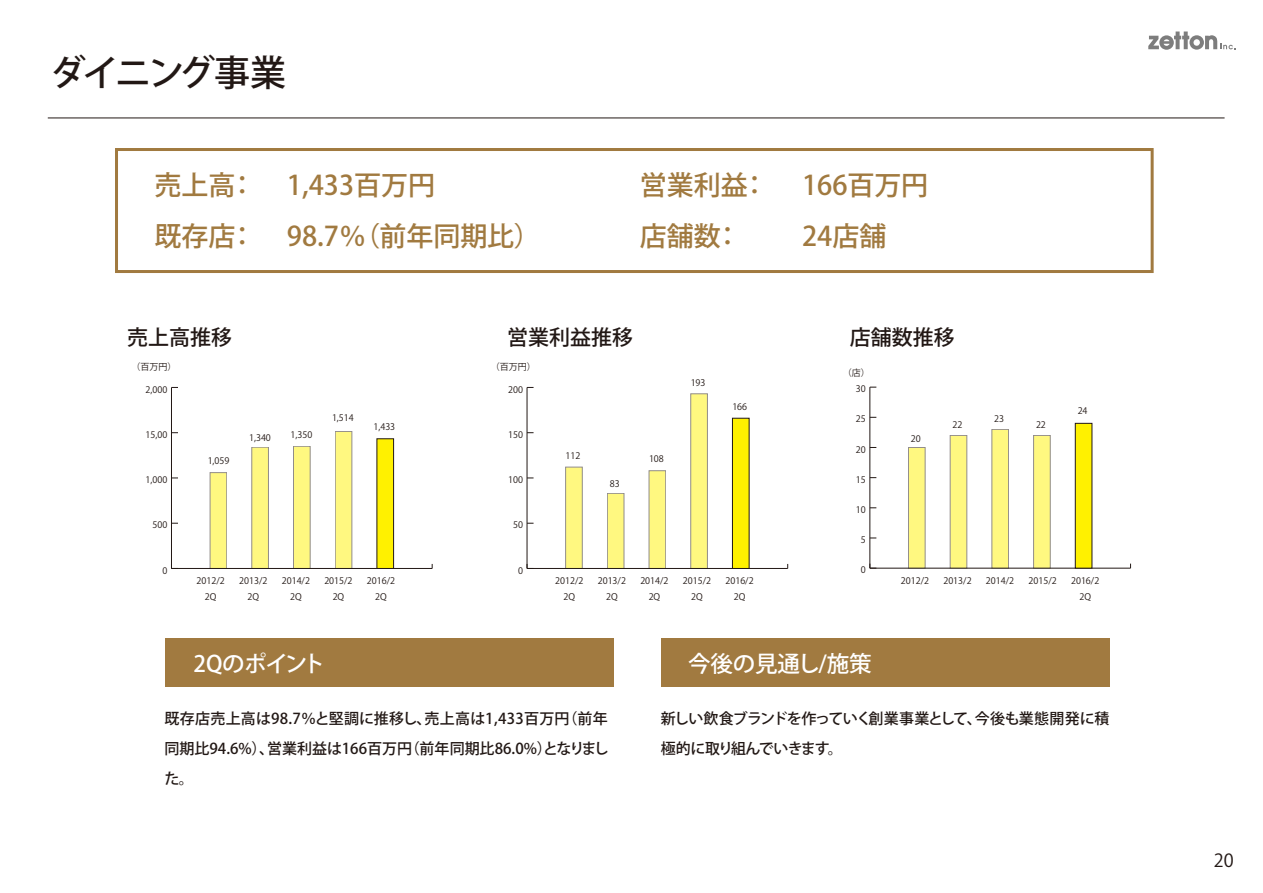
<style>
.page{position:relative;width:1263px;height:893px;background:#fff}
.page>*{position:absolute;margin:0;border:0;box-sizing:border-box;transform-origin:0 0}
.t1{font:500 36px "Koz Go Pro";letter-spacing:-.09em;color:#221815}
.t2{font:500 27px "Koz Go Pro";color:#a17a40}
.t3{font:500 22.5px "Koz Go Pro";letter-spacing:-.01em;color:#fff}
.t4{font:500 22.5px "Koz Go Pro";letter-spacing:-.04em;color:#fff}
.t5{font:500 21px "Koz Go Pro";color:#221815}
.t6{font:18px "Koz Go Pro";color:#221815}
.t7{font:500 15px/30px "Koz Go Pro";letter-spacing:-.005em;color:#221815;text-align:justify}
.t8{font:500 15px/30px "Koz Go Pro";letter-spacing:-.05em;color:#221815}
.t9{font:9px/15.8px "Koz Go Pr 6 N";color:#221815;text-align:center}
</style>
<div class="page">
<div style="left:661px;top:638px;width:449px;height:49px;background:#a17a40"></div>
<div style="left:165px;top:638px;width:448px;height:49px;background:#a17a40"></div>
<div style="left:115px;top:148px;width:1039px;height:125px;background:#fff;border:3px solid #a17a40"></div>
<svg style="left:1148px;top:32px;width:88px;height:18px"></svg>
<hr style="left:48px;top:118px;width:1176px;height:1px;background:#221815">
<hr style="left:171px;top:568px;width:261px;height:1px;background:#221815">
<hr style="left:171px;top:387px;width:1px;height:181px;background:#221815">
<div style="left:377px;top:439px;width:17px;height:130px;background:#fff100;border:1px solid #221815"></div>
<div style="left:335px;top:431px;width:17px;height:138px;background:#fff880"></div>
<div style="left:293px;top:446px;width:17px;height:123px;background:#fff880"></div>
<div style="left:252px;top:447px;width:17px;height:122px;background:#fff880"></div>
<div style="left:210px;top:472px;width:17px;height:97px;background:#fff880"></div>
<hr style="left:527px;top:568px;width:261px;height:1px;background:#221815">
<hr style="left:527px;top:387px;width:1px;height:181px;background:#221815">
<div style="left:732px;top:418px;width:17px;height:151px;background:#fff100;border:1px solid #221815"></div>
<div style="left:690px;top:394px;width:18px;height:175px;background:linear-gradient(to bottom,#fef780,#fef780)"></div>
<div style="left:649px;top:470px;width:17px;height:99px;background:#fff880"></div>
<div style="left:607px;top:493px;width:17px;height:76px;background:#fff880"></div>
<div style="left:565px;top:467px;width:17px;height:102px;background:linear-gradient(to bottom,#fff880,#fef780)"></div>
<hr style="left:870px;top:568px;width:260px;height:1px;background:#221815">
<hr style="left:870px;top:387px;width:1px;height:181px;background:#221815">
<svg style="left:870px;top:564px;width:6px;height:5px"></svg>
<div style="left:1075px;top:423px;width:17px;height:145px;background:#fff100;border:1px solid #221815"></div>
<div style="left:1033px;top:435px;width:17px;height:133px;background:#fff880"></div>
<div style="left:992px;top:429px;width:17px;height:139px;background:#fff880"></div>
<div style="left:950px;top:435px;width:17px;height:133px;background:#fff880"></div>
<div style="left:908px;top:447px;width:17px;height:121px;background:#fff880"></div>
<h1 class="t1" style="left:50px;top:50px;width:238px">ダイニング事業</h1>
<h2 class="t2" style="left:154px;top:168px;width:103px">売上高：</h2>
<h2 class="t2" style="left:640px;top:168px;width:130px">営業利益：</h2>
<h2 class="t2" style="left:154px;top:219px;width:103px">既存店：</h2>
<h2 class="t2" style="left:640px;top:219px;width:103px">店舗数：</h2>
<h2 class="t2" style="left:287px;top:168px;width:150px">1,433百万円</h2>
<h2 class="t2" style="left:802px;top:168px;width:128px">166百万円</h2>
<h2 class="t2" style="left:287px;top:219px;width:255px">98.7％（前年同期比）</h2>
<h2 class="t2" style="left:802px;top:219px;width:86px">24店舗</h2>
<h3 class="t5" style="left:127px;top:324px;width:106px">売上高推移</h3>
<h3 class="t5" style="left:507px;top:324px;width:127px">営業利益推移</h3>
<h3 class="t5" style="left:850px;top:324px;width:106px">店舗数推移</h3>
<p class="t9" style="left:131px;top:359px;width:46px">（百万円）</p>
<p class="t9" style="left:491px;top:359px;width:46px">（百万円）</p>
<p class="t9" style="left:843px;top:365px;width:28px">（店）</p>
<p class="t9" style="left:146px;top:382px;width:23px">2,000</p>
<p class="t9" style="left:508px;top:382px;width:16px">200</p>
<p class="t9" style="left:691px;top:375px;width:16px">193</p>
<p class="t9" style="left:856px;top:381px;width:11px">30</p>
<p class="t9" style="left:146px;top:427px;width:23px">15,00</p>
<p class="t9" style="left:249px;top:430px;width:23px">1,340</p>
<p class="t9" style="left:291px;top:427px;width:23px">1,350</p>
<p class="t9" style="left:332px;top:410px;width:23px">1,514</p>
<p class="t9" style="left:373px;top:419px;width:23px">1,433</p>
<p class="t9" style="left:508px;top:427px;width:16px">150</p>
<p class="t9" style="left:732px;top:399px;width:16px">166</p>
<p class="t9" style="left:856px;top:411px;width:11px">25</p>
<p class="t9" style="left:911px;top:431px;width:11px">20</p>
<p class="t9" style="left:953px;top:417px;width:11px">22</p>
<p class="t9" style="left:994px;top:411px;width:11px">23</p>
<p class="t9" style="left:1036px;top:417px;width:11px">22</p>
<p class="t9" style="left:1078px;top:403px;width:11px">24</p>
<p class="t9" style="left:208px;top:453px;width:23px">1,059</p>
<p class="t9" style="left:566px;top:448px;width:16px">112</p>
<p class="t9" style="left:649px;top:451px;width:16px">108</p>
<p class="t9" style="left:856px;top:442px;width:11px">20</p>
<p class="t9" style="left:146px;top:472px;width:23px">1,000</p>
<p class="t9" style="left:508px;top:472px;width:16px">100</p>
<p class="t9" style="left:610px;top:476px;width:11px">83</p>
<p class="t9" style="left:856px;top:472px;width:11px">15</p>
<p class="t9" style="left:856px;top:502px;width:11px">10</p>
<p class="t9" style="left:153px;top:517px;width:16px">500</p>
<p class="t9" style="left:513px;top:517px;width:11px">50</p>
<p class="t9" style="left:861px;top:532px;width:6px">5</p>
<p class="t9" style="left:162px;top:563px;width:6px">0</p>
<p class="t9" style="left:518px;top:563px;width:6px">0</p>
<p class="t9" style="left:861px;top:562px;width:6px">0</p>
<p class="t9" style="left:197px;top:573px;width:30px">2012/2<br>2Q</p>
<p class="t9" style="left:239px;top:573px;width:30px">2013/2<br>2Q</p>
<p class="t9" style="left:282px;top:573px;width:30px">2014/2<br>2Q</p>
<p class="t9" style="left:324px;top:573px;width:30px">2015/2<br>2Q</p>
<p class="t9" style="left:367px;top:573px;width:30px">2016/2<br>2Q</p>
<p class="t9" style="left:555px;top:573px;width:30px">2012/2<br>2Q</p>
<p class="t9" style="left:598px;top:573px;width:30px">2013/2<br>2Q</p>
<p class="t9" style="left:640px;top:573px;width:30px">2014/2<br>2Q</p>
<p class="t9" style="left:683px;top:573px;width:30px">2015/2<br>2Q</p>
<p class="t9" style="left:725px;top:573px;width:30px">2016/2<br>2Q</p>
<p class="t9" style="left:901px;top:573px;width:30px">2012/2</p>
<p class="t9" style="left:943px;top:573px;width:30px">2013/2</p>
<p class="t9" style="left:986px;top:573px;width:30px">2014/2</p>
<p class="t9" style="left:1028px;top:573px;width:30px">2015/2</p>
<p class="t9" style="left:1071px;top:573px;width:30px">2016/2<br>2Q</p>
<h3 class="t4" style="left:193px;top:649px;width:133px">2Qのポイント</h3>
<h3 class="t7" style="left:164px;top:705px;width:446px">既存店売上高は98.7％と堅調に推移し、売上高は1,433百万円（前年同期比94.6%）、営業利益は166百万円（前年同期比86.0%）となりました。</h3>
<h3 class="t3" style="left:688px;top:649px;width:185px">今後の見通し/施策</h3>
<h3 class="t8" style="left:661px;top:705px;width:450px">新しい飲食ブランドを作っていく創業事業として、今後も業態開発に積極的に取り組んでいきます。</h3>
<h3 class="t6" style="left:1214px;top:848px;width:21px">20</h3>
</div>
